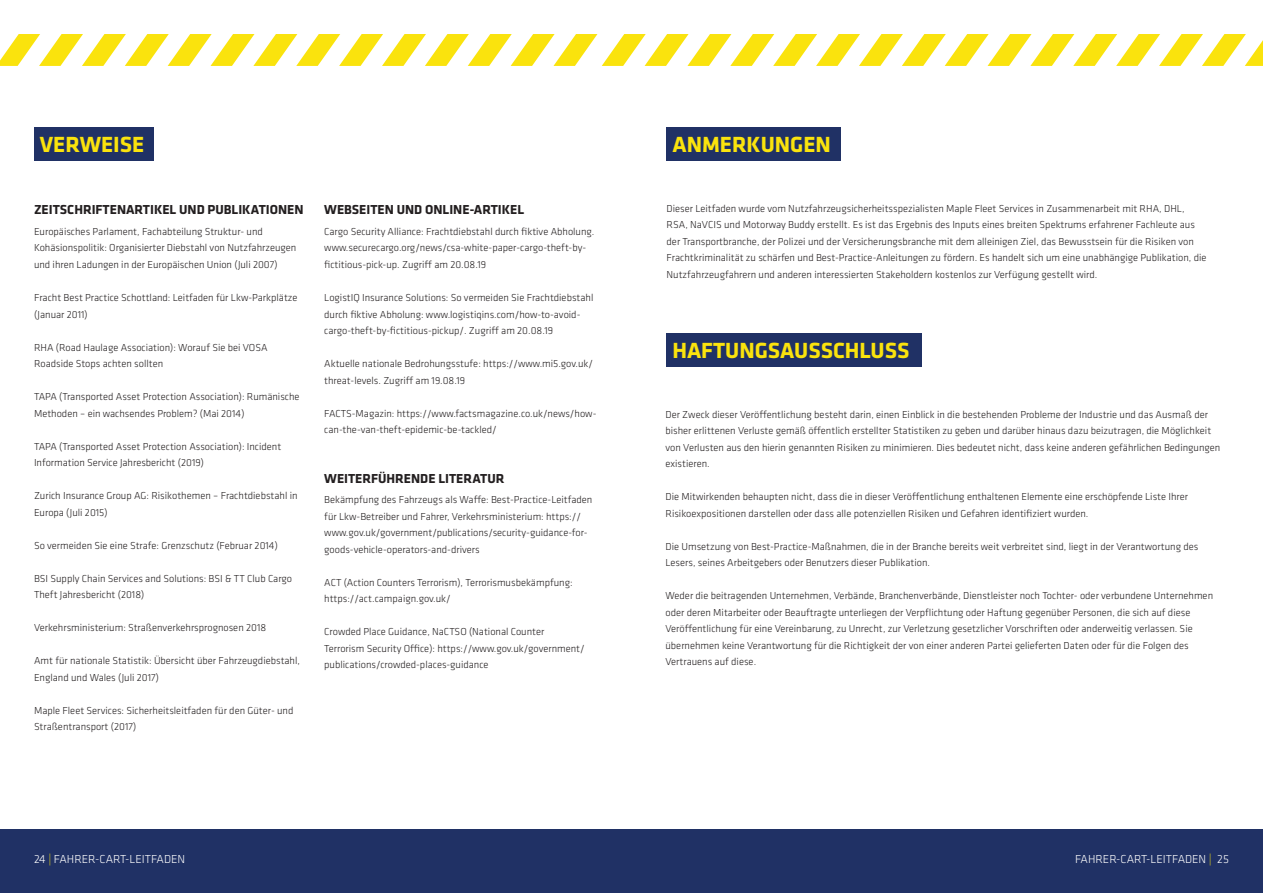
<style>
.page{position:relative;width:1263px;height:893px;background:#fff}
.page>*{position:absolute;margin:0;border:0;box-sizing:border-box;transform-origin:0 0}
.t1{font:700 22.8px "Klavika Basic";color:#fae30d}
.t2{font:700 13.5px "Klavika Basic";color:#231f20}
.t3{font:300 12px "Klavika Basic";color:#fff}
.t4{font:300 10.5px/16.5px "Klavika Basic";color:#231f20}
.s1{color:#fae30d}
</style>
<div class="page">
<div style="left:0;top:829px;width:1263px;height:64px;background:#203165"></div>
<div style="left:666px;top:128px;width:175px;height:33px;background:#203165"></div>
<div style="left:666px;top:333px;width:256px;height:34px;background:#203165"></div>
<div style="left:34px;top:128px;width:119px;height:33px;background:#203165"></div>
<svg style="left:0;top:34px;width:1263px;height:32px"></svg>
<p class="t1" style="left:40px;top:128px;width:106px">VERWEISE</p>
<p class="t1" style="left:672px;top:128px;width:160px">ANMERKUNGEN</p>
<p class="t2" style="left:34px;top:200px;width:271px">ZEITSCHRIFTENARTIKEL UND PUBLIKATIONEN</p>
<p class="t4" style="left:34px;top:223px;width:264px">Europäisches Parlament, Fachabteilung Struktur- und<br>Kohäsionspolitik: Organisierter Diebstahl von Nutzfahrzeugen und ihren Ladungen in der Europäischen Union (Juli 2007)</p>
<p class="t4" style="left:34px;top:289px;width:265px">Fracht Best Practice Schottland: Leitfaden für Lkw-Parkplätze (Januar 2011)</p>
<p class="t4" style="left:34px;top:339px;width:235px">RHA (Road Haulage Association): Worauf Sie bei VOSA<br>Roadside Stops achten sollten</p>
<p class="t4" style="left:34px;top:388px;width:267px">TAPA (Transported Asset Protection Association): Rumänische<br>Methoden – ein wachsendes Problem? (Mai 2014)</p>
<p class="t4" style="left:34px;top:438px;width:249px">TAPA (Transported Asset Protection Association): Incident<br>Information Service Jahresbericht (2019)</p>
<p class="t4" style="left:34px;top:487px;width:265px">Zurich Insurance Group AG: Risikothemen – Frachtdiebstahl in<br>Europa (Juli 2015)</p>
<p class="t4" style="left:34px;top:537px;width:245px">So vermeiden Sie eine Strafe: Grenzschutz (Februar 2014)</p>
<p class="t4" style="left:34px;top:570px;width:260px">BSI Supply Chain Services and Solutions: BSI &amp; TT Club Cargo<br>Theft Jahresbericht (2018)</p>
<p class="t4" style="left:34px;top:619px;width:234px">Verkehrsministerium: Straßenverkehrsprognosen 2018</p>
<p class="t4" style="left:34px;top:652px;width:268px">Amt für nationale Statistik: Übersicht über Fahrzeugdiebstahl,<br>England und Wales (Juli 2017)</p>
<p class="t4" style="left:34px;top:702px;width:261px">Maple Fleet Services: Sicherheitsleitfaden für den Güter- und<br>Straßentransport (2017)</p>
<p class="t2" style="left:324px;top:200px;width:201px">WEBSEITEN UND ONLINE-ARTIKEL</p>
<p class="t4" style="left:324px;top:223px;width:272px">Cargo Security Alliance: Frachtdiebstahl durch fiktive Abholung. www.securecargo.org/news/csa-white-paper-cargo-theft-by&shy;fictitious-pick-up. Zugriff am 20.08.19</p>
<p class="t4" style="left:324px;top:289px;width:271px">LogistIQ Insurance Solutions: So vermeiden Sie Frachtdiebstahl durch fiktive Abholung: www.logistiqins.com/how-to-avoid&shy;cargo-theft-by-fictitious-pickup/. Zugriff am 20.08.19</p>
<p class="t4" style="left:324px;top:355px;width:270px">Aktuelle nationale Bedrohungsstufe: https://www.mi5.gov.uk/ threat-levels. Zugriff am 19.08.19</p>
<p class="t4" style="left:324px;top:405px;width:274px">FACTS-Magazin: https://www.factsmagazine.co.uk/news/how&shy;can-the-van-theft-epidemic-be-tackled/</p>
<p class="t2" style="left:324px;top:468px;width:182px">WEITERFÜHRENDE LITERATUR</p>
<p class="t4" style="left:324px;top:491px;width:270px">Bekämpfung des Fahrzeugs als Waffe: Best-Practice-Leitfaden für Lkw-Betreiber und Fahrer, Verkehrsministerium: https:// www.gov.uk/government/publications/security-guidance-for&shy;goods-vehicle-operators-and-drivers</p>
<p class="t4" style="left:324px;top:574px;width:250px">ACT (Action Counters Terrorism), Terrorismusbekämpfung: https://act.campaign.gov.uk/</p>
<p class="t4" style="left:324px;top:623px;width:262px">Crowded Place Guidance, NaCTSO (National Counter<br>Terrorism Security Office): https://www.gov.uk/government/ publications/crowded-places-guidance</p>
<p class="t4" style="left:666px;top:200px;width:541px">Dieser Leitfaden wurde vom Nutzfahrzeugsicherheitsspezialisten Maple Fleet Services in Zusammenarbeit mit RHA, DHL, RSA, NaVCIS und Motorway Buddy erstellt. Es ist das Ergebnis des Inputs eines breiten Spektrums erfahrener Fachleute aus der Transportbranche, der Polizei und der Versicherungsbranche mit dem alleinigen Ziel, das Bewusstsein für die Risiken von Frachtkriminalität zu schärfen und Best-Practice-Anleitungen zu fördern. Es handelt sich um eine unabhängige Publikation, die Nutzfahrzeugfahrern und anderen interessierten Stakeholdern kostenlos zur Verfügung gestellt wird.</p>
<p class="t1" style="left:672px;top:334px;width:239px">HAFTUNGSAUSSCHLUSS</p>
<p class="t4" style="left:665px;top:406px;width:556px">Der Zweck dieser Veröffentlichung besteht darin, einen Einblick in die bestehenden Probleme der Industrie und das Ausmaß der bisher erlittenen Verluste gemäß öffentlich erstellter Statistiken zu geben und darüber hinaus dazu beizutragen, die Möglichkeit von Verlusten aus den hierin genannten Risiken zu minimieren. Dies bedeutet nicht, dass keine anderen gefährlichen Bedingungen existieren.</p>
<p class="t4" style="left:665px;top:488px;width:524px">Die Mitwirkenden behaupten nicht, dass die in dieser Veröffentlichung enthaltenen Elemente eine erschöpfende Liste Ihrer<br>Risikoexpositionen darstellen oder dass alle potenziellen Risiken und Gefahren identifiziert wurden.</p>
<p class="t4" style="left:665px;top:538px;width:534px">Die Umsetzung von Best-Practice-Maßnahmen, die in der Branche bereits weit verbreitet sind, liegt in der Verantwortung des<br>Lesers, seines Arbeitgebers oder Benutzers dieser Publikation.</p>
<p class="t4" style="left:665px;top:587px;width:549px">Weder die beitragenden Unternehmen, Verbände, Branchenverbände, Dienstleister noch Tochter- oder verbundene Unternehmen oder deren Mitarbeiter oder Beauftragte unterliegen der Verpflichtung oder Haftung gegenüber Personen, die sich auf diese Veröffentlichung für eine Vereinbarung, zu Unrecht, zur Verletzung gesetzlicher Vorschriften oder anderweitig verlassen. Sie übernehmen keine Verantwortung für die Richtigkeit der von einer anderen Partei gelieferten Daten oder für die Folgen des Vertrauens auf diese.</p>
<p class="t3" style="left:34px;top:851px;width:153px">24 <span class="s1">|</span> FAHRER-CART-LEITFADEN</p>
<p class="t3" style="left:1075px;top:851px;width:155px">FAHRER-CART-LEITFADEN <span class="s1">|</span> 25</p>
</div>
